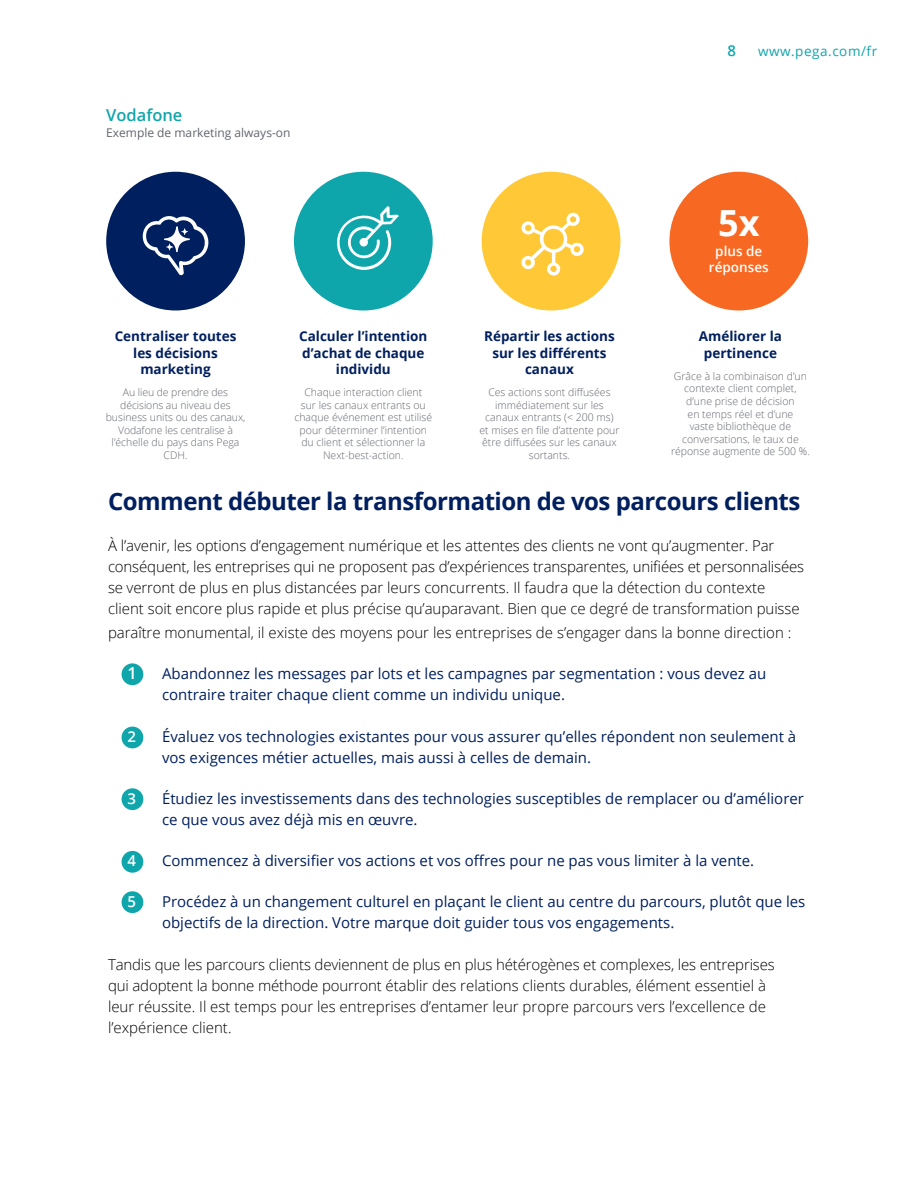
<style>
.page{position:relative;width:918px;height:1188px;background:#fff}
.page>*{position:absolute;margin:0;border:0;box-sizing:border-box;transform-origin:0 0}
.t1{font:700 36px "Open Sans";color:#fff}
.t2{font:700 24px "Open Sans";letter-spacing:-.02em;color:#001f5e}
.t3{font:600 16.5px "Open Sans";color:#0fa6ab}
.t4{font:600 16.5px "Open Sans";color:#fff}
.t5{font:300 15px/21px "Open Sans";letter-spacing:-.005em;color:#000}
.t6{font:15px/21px "Open Sans";color:#001f5e}
.t7{font:600 15px "Open Sans";color:#fff}
.t8{font:600 15px "Open Sans";color:#0fa6ab}
.t9{font:700 13.5px/16.2px "Open Sans";color:#001f5e;text-align:center}
.t10{font:13.5px "Open Sans";letter-spacing:.04em;color:#0fa6ab}
.t11{font:600 13.5px/16.2px "Open Sans";color:#fff;text-align:center}
.t12{font:12px "Open Sans";color:#63666f}
.t13{font:300 10.5px/12.6px "Open Sans";color:#63666f;text-align:center}
</style>
<div class="page">
<div style="left:122px;top:663px;width:21px;height:22px;background:#0fa6ab;border-radius:50%"></div>
<div style="left:122px;top:727px;width:21px;height:21px;background:#0fa6ab;border-radius:50%"></div>
<div style="left:122px;top:788px;width:21px;height:22px;background:#0fa6ab;border-radius:50%"></div>
<div style="left:122px;top:851px;width:21px;height:22px;background:#0fa6ab;border-radius:50%"></div>
<div style="left:122px;top:891px;width:21px;height:22px;background:#0fa6ab;border-radius:50%"></div>
<div style="left:294px;top:172px;width:139px;height:138px;background:#0fa6ab;border-radius:50%"></div>
<div style="left:482px;top:172px;width:138px;height:138px;background:#ffc836;border-radius:50%"></div>
<div style="left:669px;top:172px;width:139px;height:138px;background:#f76923;border-radius:50%"></div>
<div style="left:106px;top:172px;width:139px;height:138px;background:#001f5e;border-radius:50%"></div>
<svg style="left:521px;top:213px;width:63px;height:63px"></svg>
<svg style="left:142px;top:216px;width:67px;height:60px"></svg>
<svg style="left:337px;top:206px;width:62px;height:64px"></svg>
<p class="t3" style="left:106px;top:103px;width:78px">Vodafone</p>
<p class="t12" style="left:106px;top:125px;width:186px">Exemple de marketing always-on</p>
<p class="t9" style="left:115px;top:328px;width:123px">Centraliser toutes les décisions marketing</p>
<p class="t13" style="left:106px;top:386px;width:141px">Au lieu de prendre des décisions au niveau des business units ou des canaux,<br>Vodafone les centralise à l’échelle du pays dans Pega<br>CDH.</p>
<p class="t9" style="left:299px;top:328px;width:130px">Calculer l’intention d’achat de chaque individu</p>
<p class="t13" style="left:294px;top:386px;width:139px">Chaque interaction client<br>sur les canaux entrants ou chaque événement est utilisé pour déterminer l’intention du client et sélectionner la<br>Next-best-action.</p>
<p class="t9" style="left:484px;top:328px;width:132px">Répartir les actions sur les différents canaux</p>
<p class="t13" style="left:479px;top:386px;width:142px">Ces actions sont diffusées immédiatement sur les canaux entrants (&lt; 200 ms) et mises en file d’attente pour être diffusées sur les canaux sortants.</p>
<p class="t8" style="left:728px;top:41px;width:10px">8</p>
<p class="t10" style="left:758px;top:42px;width:121px">www.pega.com/fr</p>
<h1 class="t1" style="left:718px;top:198px;width:43px">5x</h1>
<p class="t11" style="left:709px;top:242px;width:61px">plus de réponses</p>
<p class="t9" style="left:699px;top:328px;width:85px">Améliorer la pertinence</p>
<p class="t13" style="left:671px;top:370px;width:140px">Grâce à la combinaison d’un contexte client complet, d’une prise de décision<br>en temps réel et d’une<br>vaste bibliothèque de conversations, le taux de réponse augmente de 500 %.</p>
<h2 class="t2" style="left:108px;top:484px;width:694px">Comment débuter la transformation de vos parcours clients</h2>
<p class="t5" style="left:108px;top:535px;width:698px">À l’avenir, les options d’engagement numérique et les attentes des clients ne vont qu’augmenter. Par conséquent, les entreprises qui ne proposent pas d’expériences transparentes, unifiées et personnalisées se verront de plus en plus distancées par leurs concurrents. Il faudra que la détection du contexte client soit encore plus rapide et plus précise qu’auparavant. Bien que ce degré de transformation puisse</p>
<p class="t5" style="left:108px;top:622px;width:685px">paraître monumental, il existe des moyens pour les entreprises de s’engager dans la bonne direction :</p>
<p class="t4" style="left:128px;top:662px;width:11px">1</p>
<p class="t6" style="left:162px;top:663px;width:606px">Abandonnez les messages par lots et les campagnes par segmentation : vous devez au contraire traiter chaque client comme un individu unique.</p>
<p class="t7" style="left:128px;top:726px;width:10px">2</p>
<p class="t6" style="left:162px;top:725px;width:636px">Évaluez vos technologies existantes pour vous assurer qu’elles répondent non seulement à vos exigences métier actuelles, mais aussi à celles de demain.</p>
<p class="t7" style="left:128px;top:788px;width:10px">3</p>
<p class="t6" style="left:162px;top:787px;width:644px">Étudiez les investissements dans des technologies susceptibles de remplacer ou d’améliorer ce que vous avez déjà mis en œuvre.</p>
<p class="t7" style="left:128px;top:850px;width:10px">4</p>
<p class="t6" style="left:162px;top:850px;width:594px">Commencez à diversifier vos actions et vos offres pour ne pas vous limiter à la vente.</p>
<p class="t7" style="left:128px;top:892px;width:10px">5</p>
<p class="t6" style="left:162px;top:891px;width:645px">Procédez à un changement culturel en plaçant le client au centre du parcours, plutôt que les objectifs de la direction. Votre marque doit guider tous vos engagements.</p>
<p class="t5" style="left:108px;top:953px;width:668px">Tandis que les parcours clients deviennent de plus en plus hétérogènes et complexes, les entreprises qui adoptent la bonne méthode pourront établir des relations clients durables, élément essentiel à leur réussite. Il est temps pour les entreprises d’entamer leur propre parcours vers l’excellence de l’expérience client.</p>
</div>
